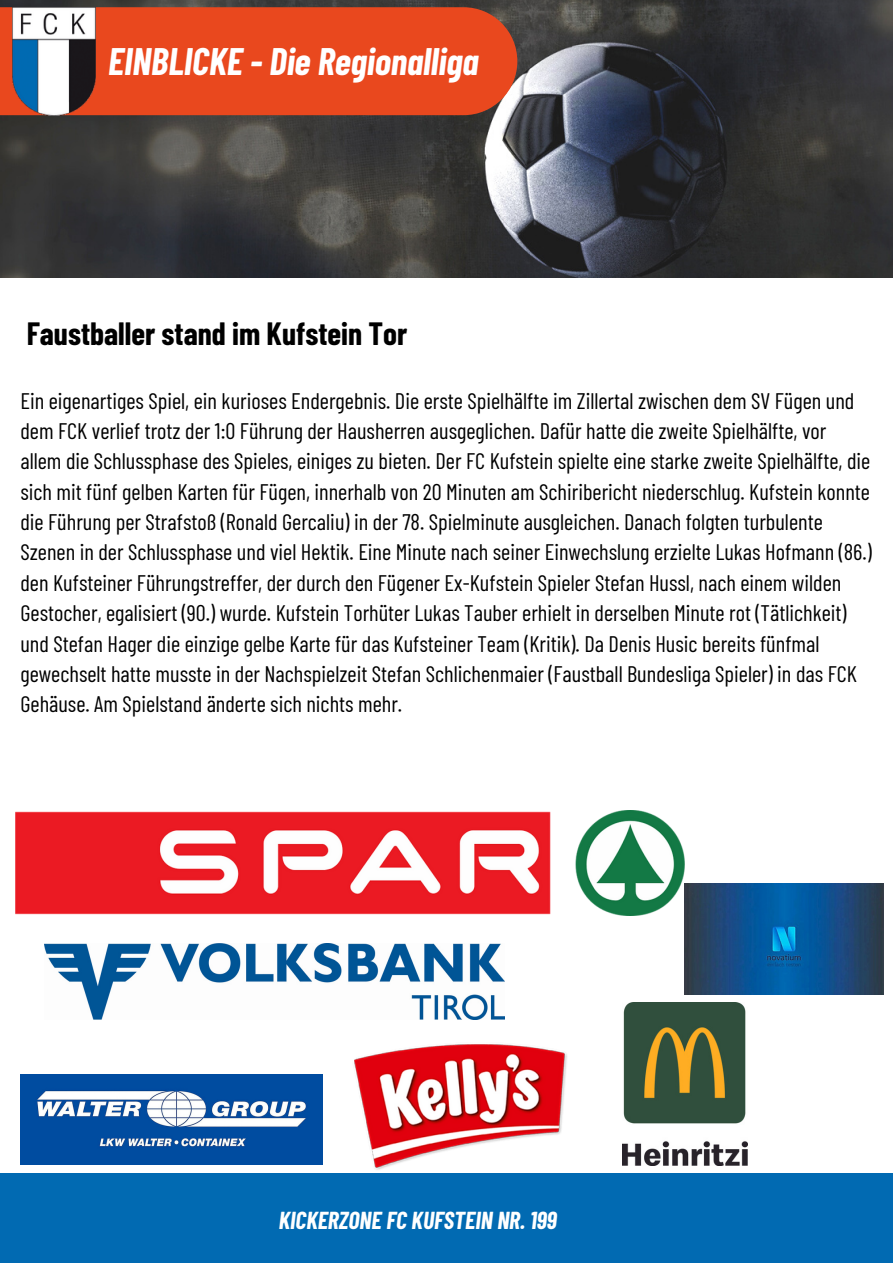
<style>
.page{position:relative;width:893px;height:1264px;background:#fff}
.page>*{position:absolute;margin:0;border:0;box-sizing:border-box;transform-origin:0 0}
.t1{font:italic 700 37.5px "Barlow Condensed";color:#fff}
.t2{font:700 31.5px "Barlow Condensed";color:#000}
.t3{font:italic 700 24px "Barlow Condensed";color:#fff}
.t4{font:22.5px/30.3px "Barlow Condensed";color:#000}
</style>
<div class="page">
<div style="left:0;top:1173px;width:892px;height:89px;background:#016ab2"></div>
<img style="left:0;top:0;width:892px;height:277px">
<div style="left:108px;top:7px;width:409px;height:108px;background:#e9481e"></div>
<img style="left:0;top:7px;width:108px;height:108px">
<img style="left:20px;top:1074px;width:303px;height:90px">
<img style="left:354px;top:1044px;width:213px;height:126px">
<img style="left:45px;top:943px;width:459px;height:76px">
<img style="left:622px;top:1002px;width:125px;height:163px">
<img style="left:15px;top:810px;width:669px;height:105px">
<img style="left:684px;top:883px;width:199px;height:111px">
<h1 class="t1" style="left:108px;top:37px;width:372px">EINBLICKE - Die Regionalliga</h1>
<h2 class="t2" style="left:27px;top:313px;width:382px">Faustballer stand im Kufstein Tor</h2>
<p class="t4" style="left:20px;top:384px;width:852px">Ein eigenartiges Spiel, ein kurioses Endergebnis. Die erste Spielhälfte im Zillertal zwischen dem SV Fügen und dem FCK verlief trotz der 1:0 Führung der Hausherren ausgeglichen. Dafür hatte die zweite Spielhälfte, vor allem die Schlussphase des Spieles, einiges zu bieten. Der FC Kufstein spielte eine starke zweite Spielhälfte, die sich mit fünf gelben Karten für Fügen, innerhalb von 20 Minuten am Schiribericht niederschlug. Kufstein konnte die Führung per Strafstoß (Ronald Gercaliu) in der 78. Spielminute ausgleichen. Danach folgten turbulente Szenen in der Schlussphase und viel Hektik. Eine Minute nach seiner Einwechslung erzielte Lukas Hofmann (86.) den Kufsteiner Führungstreffer, der durch den Fügener Ex-Kufstein Spieler Stefan Hussl, nach einem wilden Gestocher, egalisiert (90.) wurde. Kufstein Torhüter Lukas Tauber erhielt in derselben Minute rot (Tätlichkeit) und Stefan Hager die einzige gelbe Karte für das Kufsteiner Team (Kritik). Da Denis Husic bereits fünfmal gewechselt hatte musste in der Nachspielzeit Stefan Schlichenmaier (Faustball Bundesliga Spieler) in das FCK Gehäuse. Am Spielstand änderte sich nichts mehr.</p>
<p class="t3" style="left:279px;top:1204px;width:280px">KICKERZONE FC KUFSTEIN NR. 199</p>
</div>
